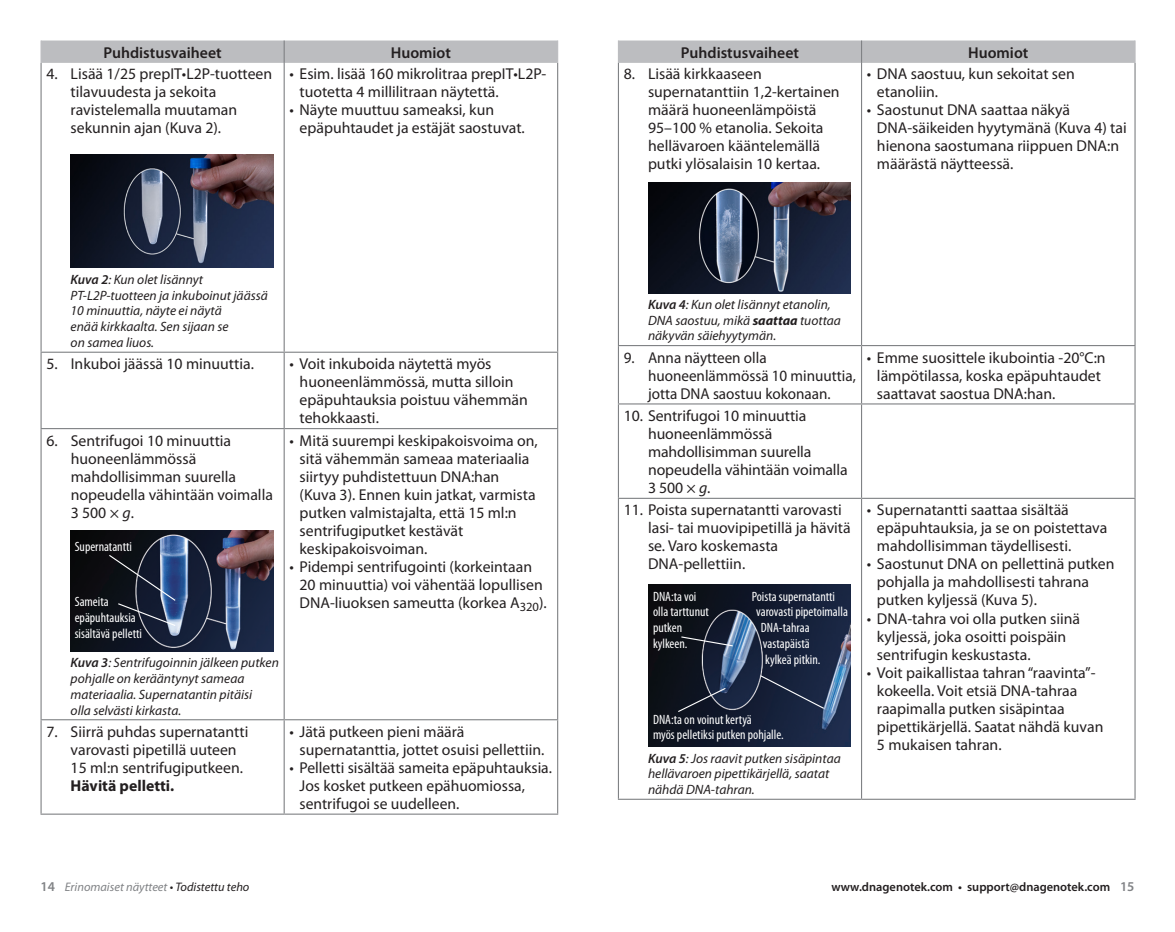
<style>
.page{position:relative;width:1175px;height:932px;background:#fff}
.page>*{position:absolute;margin:0;border:0;box-sizing:border-box;transform-origin:0 0}
.t1{font:15.75px/18px "Myriad Pro";color:#231f20}
.t2{font:15.75px/18px "Myriad Pro";color:#231f20;scale:.96 1}
.t3{font:600 15.75px "Myriad Pro";color:#231f20}
.t4{font:700 15.75px "Myriad Pro";color:#231f20}
.t5{font:italic 13.5px/15.8px "Myriad Pro";color:#231f20}
.t6{font:condensed 13.5px/15.8px "Myriad Pro";color:#fff}
.t7{font:600 12.38px "Myriad Pro";color:#231f20}
.t8{font:italic 12.38px "Myriad Pro";color:#808285}
.s1{font-weight:600}
.s2{font-style:italic}
.s3{font-weight:700}
.s4{font-weight:600;font-style:normal;font-size:13.5px}
.s5{color:#231f20}
.s6{font-size:13.5px;color:#808285}
</style>
<div class="page">
<hr style="left:40px;top:63px;width:2px;height:288px;background:#808285">
<hr style="left:40px;top:353px;width:2px;height:75px;background:#808285">
<hr style="left:40px;top:429px;width:2px;height:290px;background:#808285">
<hr style="left:40px;top:720px;width:2px;height:93px;background:#808285">
<hr style="left:284px;top:63px;width:1px;height:288px;background:#808285">
<hr style="left:557px;top:63px;width:1px;height:288px;background:#808285">
<hr style="left:284px;top:353px;width:1px;height:75px;background:#808285">
<hr style="left:557px;top:353px;width:1px;height:75px;background:#808285">
<hr style="left:284px;top:429px;width:1px;height:290px;background:#808285">
<hr style="left:557px;top:429px;width:1px;height:290px;background:#808285">
<hr style="left:284px;top:720px;width:1px;height:93px;background:#808285">
<hr style="left:557px;top:720px;width:1px;height:93px;background:#808285">
<hr style="left:40px;top:351px;width:244px;height:2px;background:#808285">
<hr style="left:284px;top:351px;width:274px;height:2px;background:#808285">
<hr style="left:40px;top:428px;width:244px;height:1px;background:#808285">
<hr style="left:284px;top:428px;width:274px;height:1px;background:#808285">
<hr style="left:40px;top:719px;width:244px;height:1px;background:#808285">
<hr style="left:284px;top:719px;width:274px;height:1px;background:#808285">
<hr style="left:284px;top:813px;width:274px;height:1px;background:#808285">
<hr style="left:40px;top:40px;width:2px;height:23px;background:#bcbdc0">
<div style="left:41px;top:40px;width:517px;height:23px;background:#bcbdc0"></div>
<hr style="left:40px;top:813px;width:244px;height:1px;background:#808285">
<img style="left:71px;top:154px;width:202px;height:113px">
<img style="left:71px;top:530px;width:202px;height:122px">
<svg style="left:108px;top:553px;width:69px;height:74px;background:#263247"></svg>
<hr style="left:618px;top:346px;width:1px;height:57px;background:#808285">
<hr style="left:618px;top:404px;width:1px;height:94px;background:#808285">
<hr style="left:618px;top:499px;width:1px;height:299px;background:#808285">
<hr style="left:1134px;top:63px;width:1px;height:282px;background:#808285">
<hr style="left:861px;top:346px;width:1px;height:57px;background:#808285">
<hr style="left:1134px;top:346px;width:1px;height:57px;background:#808285">
<hr style="left:861px;top:404px;width:1px;height:94px;background:#808285">
<hr style="left:1134px;top:404px;width:1px;height:94px;background:#808285">
<hr style="left:861px;top:499px;width:1px;height:299px;background:#808285">
<hr style="left:1134px;top:499px;width:1px;height:299px;background:#808285">
<hr style="left:861px;top:345px;width:274px;height:1px;background:#808285">
<hr style="left:618px;top:403px;width:243px;height:1px;background:#808285">
<hr style="left:861px;top:403px;width:274px;height:1px;background:#808285">
<hr style="left:618px;top:498px;width:243px;height:1px;background:#808285">
<hr style="left:861px;top:498px;width:274px;height:1px;background:#808285">
<hr style="left:618px;top:798px;width:243px;height:1px;background:#808285">
<hr style="left:861px;top:798px;width:274px;height:1px;background:#808285">
<div style="left:618px;top:40px;width:517px;height:23px;background:#bcbdc0"></div>
<hr style="left:618px;top:63px;width:1px;height:282px;background:#808285">
<hr style="left:861px;top:63px;width:1px;height:282px;background:#808285">
<hr style="left:618px;top:345px;width:243px;height:1px;background:#808285">
<img style="left:648px;top:182px;width:202px;height:111px">
<img style="left:648px;top:584px;width:202px;height:162px">
<svg style="left:680px;top:635px;width:54px;height:12px"></svg>
<svg style="left:677px;top:686px;width:50px;height:27px"></svg>
<svg style="left:759px;top:674px;width:66px;height:35px;background:#1f2b44"></svg>
<p class="t3" style="left:104px;top:42px;width:120px">Puhdistusvaiheet</p>
<p class="t3" style="left:391px;top:42px;width:62px">Huomiot</p>
<p class="t1" style="left:71px;top:65px;width:203px;text-indent:-24px">4. Lisää 1/25 prepIT•L2P-tuotteen tilavuudesta ja sekoita ravistelemalla muutaman sekunnin ajan (Kuva 2).</p>
<p class="t1" style="left:299px;top:65px;width:248px;text-indent:-10px">• Esim. lisää 160 mikrolitraa prepIT•L2P&shy;tuotetta 4 millilitraan näytettä.</p>
<p class="t1" style="left:299px;top:101px;width:227px;text-indent:-10px">• Näyte muuttuu sameaksi, kun epäpuhtaudet ja estäjät saostuvat.</p>
<p class="t5" style="left:71px;top:271px;width:199px"><span class="s1">Kuva 2</span>: Kun olet lisännyt<br>PT-L2P-tuotteen ja inkuboinut jäässä<br>10 minuuttia, näyte ei näytä<br>enää kirkkaalta. Sen sijaan se<br>on samea liuos.</p>
<p class="t1" style="left:46px;top:355px;width:209px">5. Inkuboi jäässä 10 minuuttia.</p>
<p class="t1" style="left:299px;top:355px;width:230px;text-indent:-10px">• Voit inkuboida näytettä myös huoneenlämmössä, mutta silloin epäpuhtauksia poistuu vähemmän tehokkaasti.</p>
<p class="t1" style="left:71px;top:431px;width:204px;text-indent:-24px">6. Sentrifugoi 10 minuuttia huoneenlämmössä mahdollisimman suurella nopeudella vähintään voimalla<br>3 500 × <span class="s2">g</span>.</p>
<p class="t6" style="left:75px;top:539px;width:59px">Supernatantti</p>
<p class="t1" style="left:299px;top:431px;width:240px;text-indent:-10px">• Mitä suurempi keskipakoisvoima on, sitä vähemmän sameaa materiaalia siirtyy puhdistettuun DNA:han (Kuva 3). Ennen kuin jatkat, varmista putken valmistajalta, että 15 ml:n sentrifugiputket kestävät keskipakoisvoiman.</p>
<p class="t1" style="left:299px;top:557px;width:249px;text-indent:-10px">• Pidempi sentrifugointi (korkeintaan<br>20 minuuttia) voi vähentää lopullisen<br>DNA-liuoksen sameutta (korkea A<sub>320</sub>).</p>
<p class="t6" style="left:75px;top:593px;width:69px">Sameita epäpuhtauksia sisältävä pelletti</p>
<p class="t5" style="left:71px;top:654px;width:210px"><span class="s1">Kuva 3</span>: Sentrifugoinnin jälkeen putken pohjalle on kerääntynyt sameaa materiaalia. Supernatantin pitäisi<br>olla selvästi kirkasta.</p>
<p class="t1" style="left:71px;top:722px;width:179px;text-indent:-24px">7. Siirrä puhdas supernatantti varovasti pipetillä uuteen<br>15 ml:n sentrifugiputkeen.</p>
<p class="t4" style="left:71px;top:775px;width:105px">Hävitä pelletti.</p>
<p class="t1" style="left:299px;top:722px;width:246px;text-indent:-10px">• Jätä putkeen pieni määrä supernatanttia, jottet osuisi pellettiin.</p>
<p class="t1" style="left:299px;top:758px;width:254px;text-indent:-10px">• Pelletti sisältää sameita epäpuhtauksia.<br>Jos kosket putkeen epähuomiossa, sentrifugoi se uudelleen.</p>
<p class="t3" style="left:681px;top:42px;width:120px">Puhdistusvaiheet</p>
<p class="t3" style="left:968px;top:42px;width:62px">Huomiot</p>
<p class="t1" style="left:648px;top:65px;width:193px;text-indent:-24px">8. Lisää kirkkaaseen supernatanttiin 1,2-kertainen määrä huoneenlämpöistä<br>95–100 % etanolia. Sekoita hellävaroen kääntelemällä putki ylösalaisin 10 kertaa.</p>
<p class="t1" style="left:877px;top:65px;width:199px;text-indent:-10px">• DNA saostuu, kun sekoitat sen etanoliin.</p>
<p class="t1" style="left:877px;top:101px;width:251px;text-indent:-10px">• Saostunut DNA saattaa näkyä<br>DNA-säikeiden hyytymänä (Kuva 4) tai hienona saostumana riippuen DNA:n määrästä näytteessä.</p>
<p class="t5" style="left:648px;top:296px;width:194px"><span class="s1">Kuva 4</span>: Kun olet lisännyt etanolin,<br>DNA saostuu, mikä <span class="s3">saattaa</span> tuottaa näkyvän säiehyytymän.</p>
<p class="t2" style="left:648px;top:348px;width:218px;text-indent:-24px">9. Anna näytteen olla huoneenlämmössä 10 minuuttia, jotta DNA saostuu kokonaan.</p>
<p class="t1" style="left:877px;top:348px;width:230px;text-indent:-10px">• Emme suosittele ikubointia -20°C:n lämpötilassa, koska epäpuhtaudet saattavat saostua DNA:han.</p>
<p class="t1" style="left:648px;top:406px;width:201px;text-indent:-24px">10. Sentrifugoi 10 minuuttia huoneenlämmössä mahdollisimman suurella nopeudella vähintään voimalla<br>3 500 × <span class="s2">g</span>.</p>
<p class="t1" style="left:648px;top:501px;width:204px;text-indent:-24px">11. Poista supernatantti varovasti lasi- tai muovipipetillä ja hävitä se. Varo koskemasta<br>DNA-pellettiin.</p>
<p class="t6" style="left:653px;top:588px;width:57px">DNA:ta voi olla tarttunut putken kylkeen.</p>
<p class="t1" style="left:877px;top:501px;width:232px;text-indent:-10px">• Supernatantti saattaa sisältää epäpuhtauksia, ja se on poistettava mahdollisimman täydellisesti.</p>
<p class="t1" style="left:877px;top:555px;width:239px;text-indent:-10px">• Saostunut DNA on pellettinä putken pohjalla ja mahdollisesti tahrana putken kyljessä (Kuva 5).</p>
<p class="t1" style="left:877px;top:609px;width:205px;text-indent:-10px">• DNA-tahra voi olla putken siinä kyljessä, joka osoitti poispäin sentrifugin keskustasta.</p>
<p class="t1" style="left:877px;top:663px;width:228px;text-indent:-10px">• Voit paikallistaa tahran “raavinta”- kokeella. Voit etsiä DNA-tahraa raapimalla putken sisäpintaa pipettikärjellä. Saatat nähdä kuvan<br>5 mukaisen tahran.</p>
<p class="t6" style="left:751px;top:588px;width:85px">Poista supernatantti</p>
<p class="t6" style="left:756px;top:604px;width:93px">varovasti pipetoimalla</p>
<p class="t6" style="left:760px;top:619px;width:50px">DNA-tahraa</p>
<p class="t6" style="left:763px;top:635px;width:48px">vastapäistä</p>
<p class="t6" style="left:765px;top:651px;width:57px">kylkeä pitkin.</p>
<p class="t6" style="left:653px;top:711px;width:132px">DNA:ta on voinut kertyä<br>myös pelletiksi putken pohjalle.</p>
<p class="t5" style="left:648px;top:749px;width:194px"><span class="s1">Kuva 5</span>: Jos raavit putken sisäpintaa hellävaroen pipettikärjellä, saatat nähdä DNA-tahran.</p>
<p class="t8" style="left:41px;top:879px;width:210px"><span class="s4">14</span> Erinomaiset näytteet <span class="s5">• Todistettu teho</span></p>
<p class="t7" style="left:831px;top:879px;width:304px">www.dnagenotek.com • support@dnagenotek.com <span class="s6">15</span></p>
</div>
